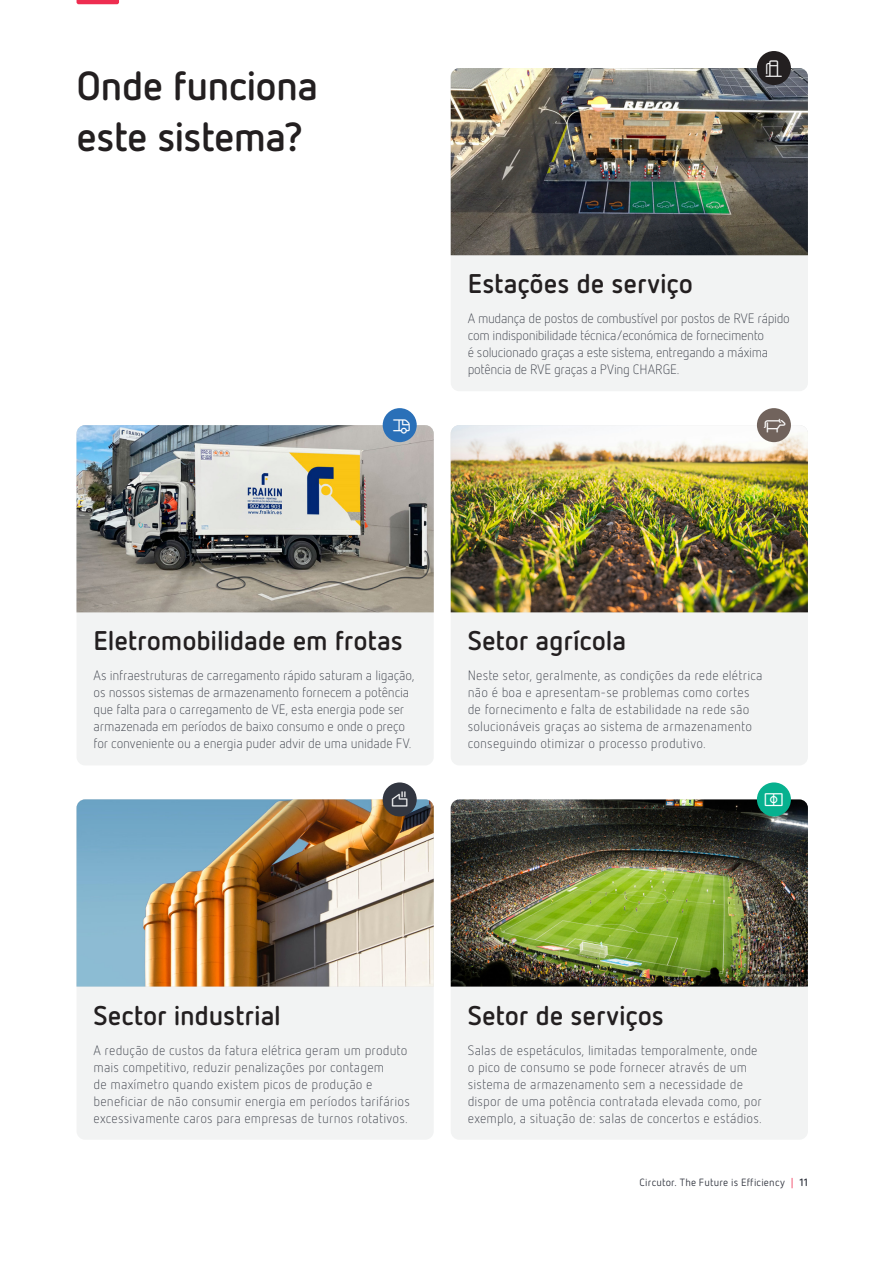
<style>
.page{position:relative;width:893px;height:1263px;background:#fff}
.page>*{position:absolute;margin:0;border:0;box-sizing:border-box;transform-origin:0 0}
.t1{font:700 40.5px/51px "Netto Pro";letter-spacing:-.02em;color:#231f20}
.t2{font:700 27px "Netto Pro";letter-spacing:-.005em;color:#231f20}
.t3{font:300 13.5px/17px "Netto Pro";letter-spacing:.005em;color:#323640}
.t4{font:300 13.5px/17px "Netto Pro";letter-spacing:-.02em;color:#323640}
.t5{font:10.5px "Netto Pro";letter-spacing:.025em;color:#323640}
.s1{color:#ee2d50}
.s2{font-weight:700}
</style>
<div class="page">
<svg style="left:77px;top:0;width:42px;height:4px"></svg>
<div style="left:77px;top:799px;width:357px;height:341px;background:#f2f3f3;border-radius:9px"></div>
<div style="left:77px;top:425px;width:357px;height:340px;background:#f2f3f3;border-radius:9px"></div>
<div style="left:451px;top:799px;width:357px;height:341px;background:#f2f3f3;border-radius:9px"></div>
<div style="left:451px;top:425px;width:357px;height:340px;background:#f2f3f3;border-radius:9px"></div>
<div style="left:451px;top:68px;width:357px;height:323px;background:#f2f3f3;border-radius:9px"></div>
<img style="left:77px;top:425px;width:357px;height:187px">
<img style="left:77px;top:799px;width:357px;height:187px">
<img style="left:451px;top:425px;width:357px;height:187px">
<img style="left:451px;top:68px;width:357px;height:187px">
<img style="left:451px;top:799px;width:357px;height:187px">
<div style="left:383px;top:408px;width:34px;height:34px;background:#2a70b8;border-radius:50%"></div>
<div style="left:757px;top:408px;width:34px;height:34px;background:#71635c;border-radius:50%"></div>
<div style="left:757px;top:51px;width:34px;height:34px;background:#231f20;border-radius:50%"></div>
<div style="left:383px;top:782px;width:34px;height:34px;background:#323640;border-radius:50%"></div>
<div style="left:757px;top:782px;width:34px;height:34px;background:#07b18f;border-radius:50%"></div>
<h3 class="t1" style="left:77px;top:58px;width:243px">Onde funciona este sistema?</h3>
<h4 class="t2" style="left:468px;top:266px;width:227px">Estações de serviço</h4>
<p class="t4" style="left:468px;top:310px;width:324px">A mudança de postos de combustível por postos de RVE rápido com indisponibilidade técnica/económica de fornecimento<br>é solucionado graças a este sistema, entregando a máxima potência de RVE graças a PVing CHARGE.</p>
<h4 class="t2" style="left:94px;top:623px;width:311px">Eletromobilidade em frotas</h4>
<p class="t3" style="left:94px;top:667px;width:323px">As infraestruturas de carregamento rápido saturam a ligação, os nossos sistemas de armazenamento fornecem a potência que falta para o carregamento de VE, esta energia pode ser armazenada em períodos de baixo consumo e onde o preço for conveniente ou a energia puder advir de uma unidade FV.</p>
<h4 class="t2" style="left:468px;top:623px;width:160px">Setor agrícola</h4>
<p class="t3" style="left:468px;top:667px;width:296px">Neste setor, geralmente, as condições da rede elétrica não é boa e apresentam-se problemas como cortes de fornecimento e falta de estabilidade na rede são solucionáveis graças ao sistema de armazenamento conseguindo otimizar o processo produtivo.</p>
<h4 class="t2" style="left:94px;top:997px;width:189px">Sector industrial</h4>
<p class="t3" style="left:94px;top:1041px;width:318px">A redução de custos da fatura elétrica geram um produto mais competitivo, reduzir penalizações por contagem<br>de maxímetro quando existem picos de produção e beneficiar de não consumir energia em períodos tarifários excessivamente caros para empresas de turnos rotativos.</p>
<h4 class="t2" style="left:468px;top:997px;width:198px">Setor de serviços</h4>
<p class="t3" style="left:468px;top:1041px;width:296px">Salas de espetáculos, limitadas temporalmente, onde o pico de consumo se pode fornecer através de um sistema de armazenamento sem a necessidade de dispor de uma potência contratada elevada como, por exemplo, a situação de: salas de concertos e estádios.</p>
<p class="t5" style="left:640px;top:1176px;width:170px">Circutor. The Future is Efficiency <span class="s1">|</span> <span class="s2">11</span></p>
</div>
